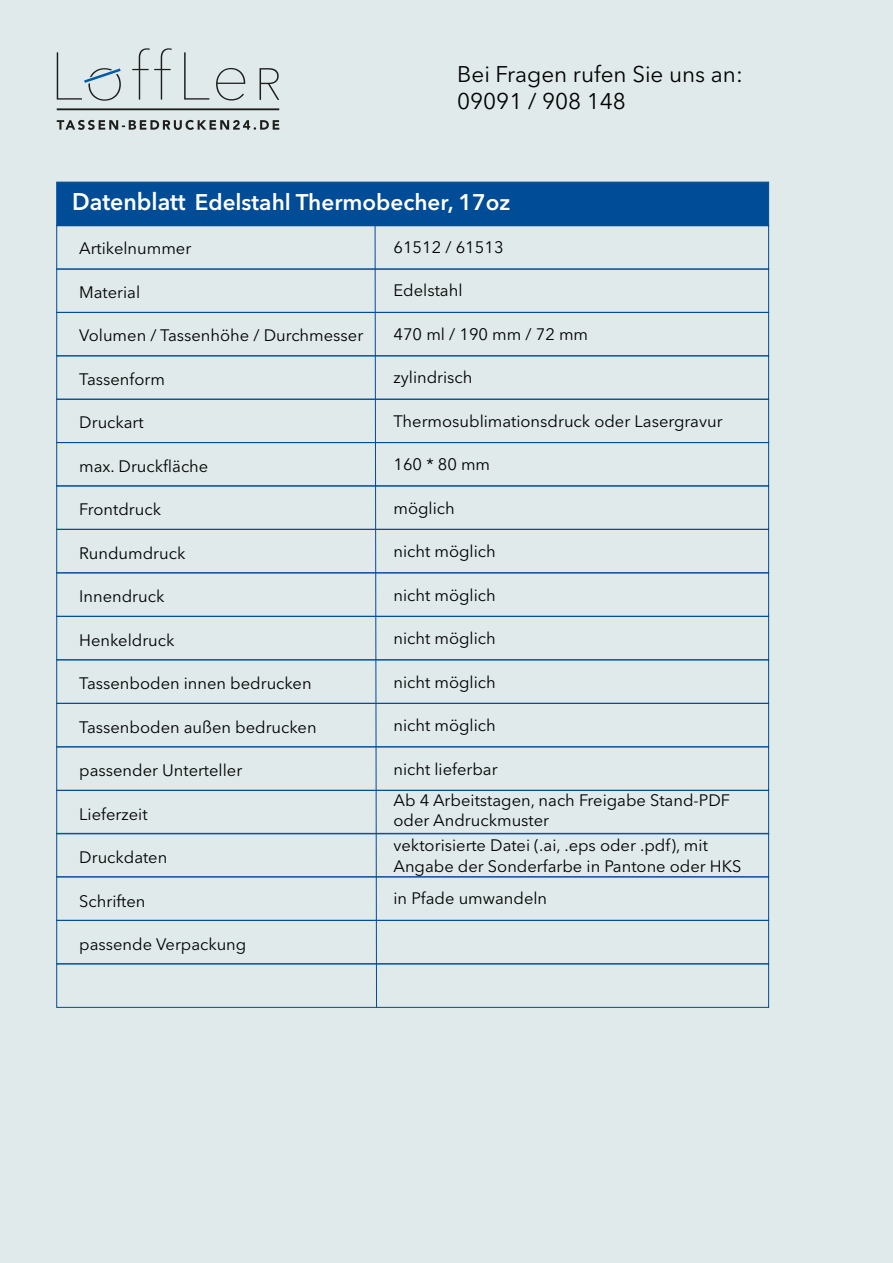
<style>
.page{position:relative;width:893px;height:1263px;background:#e0eaeb}
.page>*{position:absolute;margin:0;border:0;box-sizing:border-box;transform-origin:0 0}
.t1{font:600 22.5px "Avenir Next LT Pro";color:#fff}
.t2{font:22.5px/27px "Avenir Next LT Pro";color:#000}
.t3{font:16.5px/31.5px "Avenir Next LT Pro";color:#000}
.s1{font-size:24px}
</style>
<div class="page">
<div style="left:57px;top:182px;width:712px;height:44px;background:#004c97"></div>
<hr style="left:57px;top:108px;width:222px;height:2px;background:#1d1d1b">
<svg style="left:57px;top:120px;width:222px;height:10px"></svg>
<svg style="left:57px;top:48px;width:188px;height:53px"></svg>
<svg style="left:259px;top:68px;width:20px;height:32px"></svg>
<div style="left:57px;top:225px;width:712px;height:44px;border:1px solid #004c97"></div>
<div style="left:57px;top:269px;width:712px;height:44px;border:1px solid #004c97"></div>
<div style="left:57px;top:312px;width:712px;height:44px;border:1px solid #004c97"></div>
<div style="left:57px;top:399px;width:712px;height:44px;border:1px solid #004c97"></div>
<div style="left:57px;top:442px;width:712px;height:44px;border:1px solid #004c97"></div>
<div style="left:57px;top:529px;width:712px;height:44px;border:1px solid #004c97"></div>
<div style="left:57px;top:486px;width:712px;height:44px;border:1px solid #004c97"></div>
<div style="left:57px;top:616px;width:712px;height:44px;border:1px solid #004c97"></div>
<div style="left:57px;top:703px;width:712px;height:44px;border:1px solid #004c97"></div>
<div style="left:57px;top:660px;width:712px;height:44px;border:1px solid #004c97"></div>
<div style="left:57px;top:790px;width:712px;height:44px;border:1px solid #004c97"></div>
<div style="left:57px;top:833px;width:712px;height:44px;border:1px solid #004c97"></div>
<svg style="left:375px;top:224px;width:2px;height:782px"></svg>
<div style="left:57px;top:920px;width:712px;height:44px;border:1px solid #004c97"></div>
<div style="left:57px;top:964px;width:712px;height:44px;border:1px solid #004c97"></div>
<h1 class="t2" style="left:457px;top:60px;width:287px">Bei Fragen rufen Sie uns an:<br>09091 / 908 148</h1>
<h1 class="t1" style="left:72px;top:189px;width:440px"><span class="s1">Datenblatt</span> Edelstahl Thermobecher, 17oz</h1>
<p class="t3" style="left:79px;top:233px;width:114px">Artikelnummer</p>
<p class="t3" style="left:79px;top:276px;width:62px">Material</p>
<p class="t3" style="left:79px;top:320px;width:286px">Volumen / Tassenhöhe / Durchmesser</p>
<p class="t3" style="left:79px;top:363px;width:87px">Tassenform</p>
<p class="t3" style="left:79px;top:407px;width:66px">Druckart</p>
<p class="t3" style="left:79px;top:450px;width:131px">max. Druckfläche</p>
<p class="t3" style="left:79px;top:494px;width:83px">Frontdruck</p>
<p class="t3" style="left:79px;top:537px;width:108px">Rundumdruck</p>
<p class="t3" style="left:79px;top:581px;width:87px">Innendruck</p>
<p class="t3" style="left:79px;top:624px;width:97px">Henkeldruck</p>
<p class="t3" style="left:79px;top:668px;width:234px">Tassenboden innen bedrucken</p>
<p class="t3" style="left:79px;top:711px;width:239px">Tassenboden außen bedrucken</p>
<p class="t3" style="left:79px;top:755px;width:165px">passender Unterteller</p>
<p class="t3" style="left:79px;top:798px;width:70px">Lieferzeit</p>
<p class="t3" style="left:79px;top:842px;width:90px">Druckdaten</p>
<p class="t3" style="left:79px;top:885px;width:68px">Schriften</p>
<p class="t3" style="left:79px;top:929px;width:169px">passende Verpackung</p>
<p class="t3" style="left:393px;top:231px;width:112px">61512 / 61513</p>
<p class="t3" style="left:393px;top:275px;width:71px">Edelstahl</p>
<p class="t3" style="left:393px;top:318px;width:196px">470 ml / 190 mm / 72 mm</p>
<p class="t3" style="left:393px;top:362px;width:80px">zylindrisch</p>
<p class="t3" style="left:393px;top:405px;width:331px">Thermosublimationsdruck oder Lasergravur</p>
<p class="t3" style="left:393px;top:449px;width:98px">160 * 80 mm</p>
<p class="t3" style="left:393px;top:492px;width:63px">möglich</p>
<p class="t3" style="left:393px;top:536px;width:104px">nicht möglich</p>
<p class="t3" style="left:393px;top:579px;width:104px">nicht möglich</p>
<p class="t3" style="left:393px;top:623px;width:104px">nicht möglich</p>
<p class="t3" style="left:393px;top:666px;width:104px">nicht möglich</p>
<p class="t3" style="left:393px;top:710px;width:104px">nicht möglich</p>
<p class="t3" style="left:393px;top:753px;width:338px">nicht lieferbar<br>Ab 4 Arbeitstagen, nach Freigabe Stand-PDF</p>
<p class="t3" style="left:393px;top:807px;width:316px;line-height:25.5px">oder Andruckmuster<br>vektorisierte Datei (.ai, .eps oder .pdf), mit</p>
<p class="t3" style="left:393px;top:851px;width:349px">Angabe der Sonderfarbe in Pantone oder HKS in Pfade umwandeln</p>
</div>
